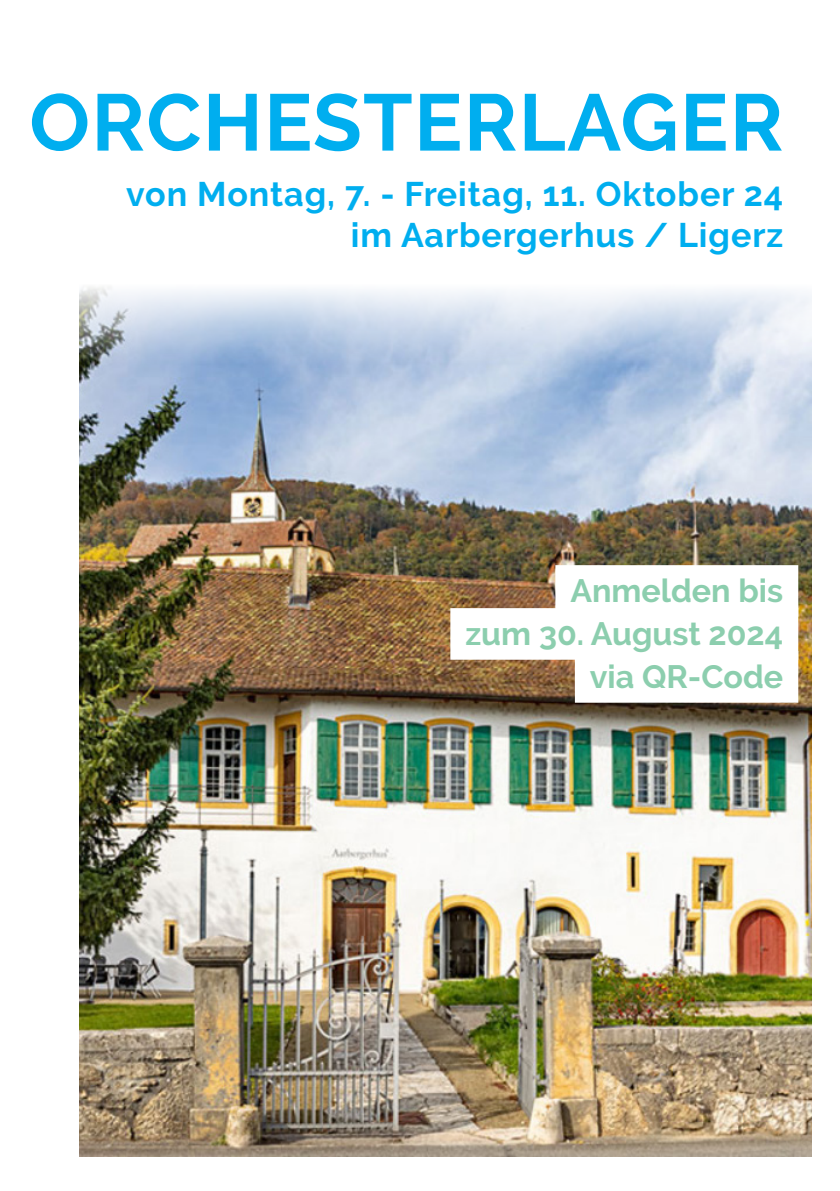
<style>
.page{position:relative;width:840px;height:1191px;background:#fff}
.page>*{position:absolute;margin:0;border:0;box-sizing:border-box;transform-origin:0 0}
.t1{font:700 80px "Raleway";letter-spacing:.02em;color:#00aeef}
.t2{font:700 34px/40.8px "Raleway";letter-spacing:.025em;color:#00aeef;text-align:right}
.t3{font:700 32.2px "Raleway";color:#8cceae}
</style>
<div class="page">
<img style="left:79px;top:287px;width:732px;height:870px">
<div style="left:555px;top:565px;width:242px;height:52px;background:#fff"></div>
<div style="left:450px;top:608px;width:347px;height:51px;background:#fff"></div>
<div style="left:574px;top:651px;width:223px;height:51px;background:#fff"></div>
<h1 class="t1" style="left:29px;top:77px;width:754px">ORCHESTERLAGER</h1>
<p class="t2" style="left:126px;top:174px;width:658px">von Montag, 7. - Freitag, 11. Oktober 24 im Aarbergerhus / Ligerz</p>
<p class="t3" style="left:570px;top:572px;width:214px">Anmelden bis</p>
<p class="t3" style="left:465px;top:615px;width:319px">zum 30. August 2024</p>
<p class="t3" style="left:589px;top:658px;width:195px">via QR-Code</p>
</div>
